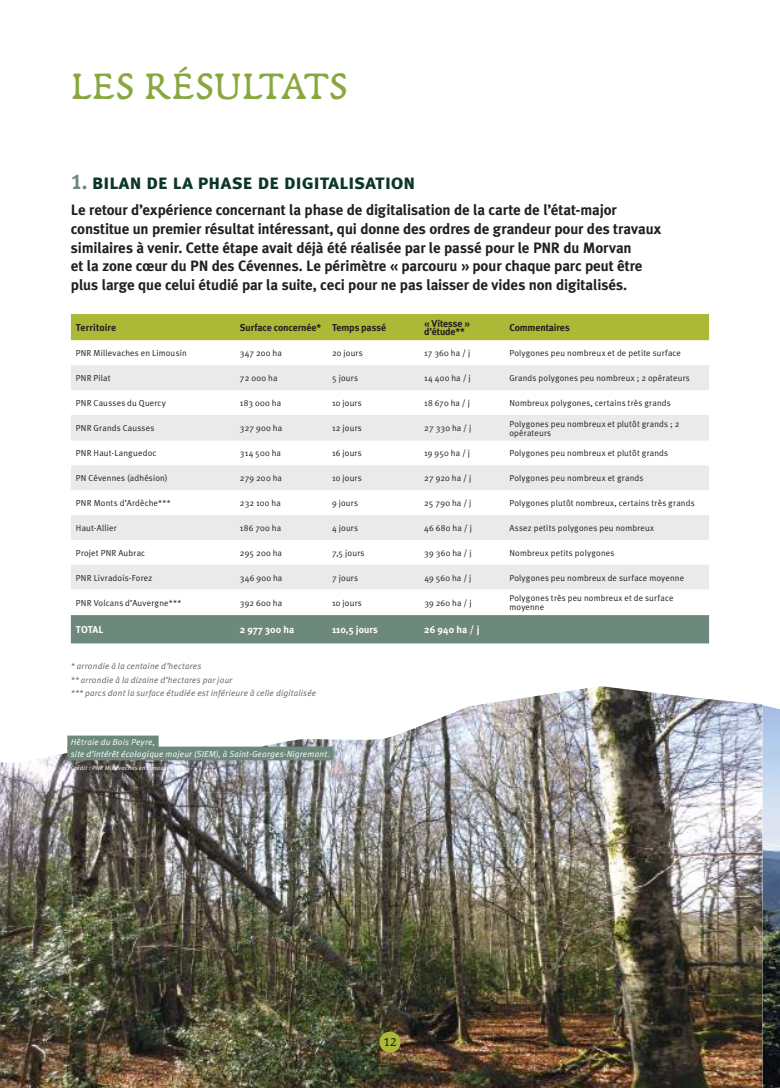
<style>
.page{position:relative;width:780px;height:1088px;background:#fff}
.page>*{position:absolute;margin:0;border:0;box-sizing:border-box;transform-origin:0 0}
.t1{font:40px "Francesco";color:#88a83e}
.t2{font:21.25px "Meta Plus Bold Caps";letter-spacing:-.02em;color:#0a3729}
.t3{font:700 15px/18.8px "Meta Plus";letter-spacing:-.01em;color:#241f1f}
.t4{font:12.5px "Francesco";color:#241f1f}
.t5{font:700 10px/8.8px "Meta Plus";letter-spacing:-.01em;color:#241f1f}
.t6{font:700 10px "Meta Plus";letter-spacing:.005em;color:#fff}
.t7{font:8.75px/8.8px "Meta Plus Normal";letter-spacing:.02em;color:#241f1f}
.t8{font:italic 8.75px/13.5px "Meta Plus Normal";letter-spacing:.025em;color:#656365}
.t9{font:italic 8.75px/11px "Meta Plus Normal";letter-spacing:.02em;color:#fff}
.t10{font:italic 6.25px "Meta Plus Normal";letter-spacing:.025em;color:#fff}
.s1{color:#6d897c}
</style>
<div class="page">
<img style="left:762px;top:705px;width:18px;height:383px">
<div style="left:71px;top:314px;width:638px;height:26px;background:#abb936"></div>
<svg style="left:71px;top:365px;width:638px;height:224px;fill:#ebeaea"></svg>
<div style="left:71px;top:615px;width:638px;height:28px;background:#6d897c"></div>
<img style="left:0;top:686px;width:762px;height:402px">
<div style="left:67px;top:735px;width:92px;height:14px;background:#6d897c"></div>
<div style="left:67px;top:746px;width:266px;height:14px;background:#6d897c"></div>
<div style="left:379px;top:1031px;width:21px;height:22px;background:#abb936;border-radius:50%"></div>
<h1 class="t1" style="left:71px;top:60px;width:279px">LES RÉSULTATS</h1>
<h2 class="t2" style="left:71px;top:170px;width:346px"><span class="s1">1.</span> bilan de la phase de digitalisation</h2>
<p class="t3" style="left:71px;top:201px;width:592px">Le retour d’expérience concernant la phase de digitalisation de la carte de l’état-major constitue un premier résultat intéressant, qui donne des ordres de grandeur pour des travaux similaires à venir. Cette étape avait déjà été réalisée par le passé pour le PNR du Morvan<br>et la zone cœur du PN des Cévennes. Le périmètre « parcouru » pour chaque parc peut être plus large que celui étudié par la suite, ceci pour ne pas laisser de vides non digitalisés.</p>
<p class="t5" style="left:76px;top:323px;width:42px">Territoire</p>
<p class="t5" style="left:240px;top:323px;width:148px">Surface concernée* Temps passé</p>
<p class="t5" style="left:424px;top:319px;width:47px">« Vitesse » d’étude**</p>
<p class="t5" style="left:509px;top:323px;width:62px">Commentaires</p>
<p class="t7" style="left:76px;top:349px;width:112px">PNR Millevaches en Limousin</p>
<p class="t7" style="left:240px;top:349px;width:44px">347 200 ha</p>
<p class="t7" style="left:332px;top:349px;width:32px">20 jours</p>
<p class="t7" style="left:424px;top:349px;width:48px">17 360 ha / j</p>
<p class="t7" style="left:509px;top:349px;width:173px">Polygones peu nombreux et de petite surface</p>
<p class="t7" style="left:76px;top:374px;width:36px">PNR Pilat</p>
<p class="t7" style="left:240px;top:374px;width:39px">72 000 ha</p>
<p class="t7" style="left:332px;top:374px;width:27px">5 jours</p>
<p class="t7" style="left:424px;top:374px;width:48px">14 400 ha / j</p>
<p class="t7" style="left:509px;top:374px;width:182px">Grands polygones peu nombreux ; 2 opérateurs</p>
<p class="t7" style="left:76px;top:398px;width:91px">PNR Causses du Quercy</p>
<p class="t7" style="left:240px;top:398px;width:43px">183 000 ha</p>
<p class="t7" style="left:332px;top:398px;width:31px">10 jours</p>
<p class="t7" style="left:424px;top:398px;width:47px">18 670 ha / j</p>
<p class="t7" style="left:509px;top:398px;width:163px">Nombreux polygones, certains très grands</p>
<p class="t7" style="left:76px;top:424px;width:80px">PNR Grands Causses</p>
<p class="t7" style="left:240px;top:424px;width:44px">327 900 ha</p>
<p class="t7" style="left:332px;top:424px;width:31px">12 jours</p>
<p class="t7" style="left:424px;top:424px;width:49px">27 330 ha / j</p>
<p class="t7" style="left:509px;top:419px;width:172px">Polygones peu nombreux et plutôt grands ; 2 opérateurs</p>
<p class="t7" style="left:76px;top:449px;width:82px">PNR Haut-Languedoc</p>
<p class="t7" style="left:240px;top:449px;width:43px">314 500 ha</p>
<p class="t7" style="left:332px;top:449px;width:31px">16 jours</p>
<p class="t7" style="left:424px;top:449px;width:47px">19 950 ha / j</p>
<p class="t7" style="left:509px;top:449px;width:160px">Polygones peu nombreux et plutôt grands</p>
<p class="t7" style="left:76px;top:474px;width:93px">PN Cévennes (adhésion)</p>
<p class="t7" style="left:240px;top:474px;width:44px">279 200 ha</p>
<p class="t7" style="left:332px;top:474px;width:31px">10 jours</p>
<p class="t7" style="left:424px;top:474px;width:49px">27 920 ha / j</p>
<p class="t7" style="left:509px;top:474px;width:136px">Polygones peu nombreux et grands</p>
<p class="t7" style="left:76px;top:498px;width:96px">PNR Monts d’Ardèche***</p>
<p class="t7" style="left:240px;top:498px;width:42px">232 100 ha</p>
<p class="t7" style="left:332px;top:498px;width:27px">9 jours</p>
<p class="t7" style="left:424px;top:498px;width:49px">25 790 ha / j</p>
<p class="t7" style="left:509px;top:498px;width:187px">Polygones plutôt nombreux, certains très grands</p>
<p class="t7" style="left:76px;top:523px;width:42px">Haut-Allier</p>
<p class="t7" style="left:240px;top:523px;width:43px">186 700 ha</p>
<p class="t7" style="left:332px;top:523px;width:27px">4 jours</p>
<p class="t7" style="left:424px;top:523px;width:49px">46 680 ha / j</p>
<p class="t7" style="left:509px;top:523px;width:146px">Assez petits polygones peu nombreux</p>
<p class="t7" style="left:76px;top:548px;width:71px">Projet PNR Aubrac</p>
<p class="t7" style="left:240px;top:548px;width:44px">295 200 ha</p>
<p class="t7" style="left:332px;top:548px;width:34px">7,5 jours</p>
<p class="t7" style="left:424px;top:548px;width:49px">39 360 ha / j</p>
<p class="t7" style="left:509px;top:548px;width:107px">Nombreux petits polygones</p>
<p class="t7" style="left:76px;top:573px;width:78px">PNR Livradois-Forez</p>
<p class="t7" style="left:240px;top:573px;width:44px">346 900 ha</p>
<p class="t7" style="left:332px;top:573px;width:27px">7 jours</p>
<p class="t7" style="left:424px;top:573px;width:49px">49 560 ha / j</p>
<p class="t7" style="left:509px;top:573px;width:176px">Polygones peu nombreux de surface moyenne</p>
<p class="t7" style="left:76px;top:598px;width:107px">PNR Volcans d’Auvergne***</p>
<p class="t7" style="left:240px;top:598px;width:44px">392 600 ha</p>
<p class="t7" style="left:332px;top:598px;width:31px">10 jours</p>
<p class="t7" style="left:424px;top:598px;width:49px">39 260 ha / j</p>
<p class="t7" style="left:509px;top:594px;width:166px">Polygones très peu nombreux et de surface moyenne</p>
<p class="t6" style="left:76px;top:624px;width:29px">TOTAL</p>
<p class="t6" style="left:240px;top:624px;width:56px">2 977 300 ha</p>
<p class="t6" style="left:332px;top:624px;width:47px">110,5 jours</p>
<p class="t6" style="left:424px;top:624px;width:57px">26 940 ha / j</p>
<p class="t8" style="left:71px;top:659px;width:247px">* arrondie à la centaine d’hectares<br>** arrondie à la dizaine d’hectares par jour<br>*** parcs dont la surface étudiée est inférieure à celle digitalisée</p>
<p class="t9" style="left:71px;top:737px;width:260px">Hêtraie du Bois Peyre,<br>site d’intérêt écologique majeur (SIEM), à Saint-Georges-Nigremont.</p>
<p class="t10" style="left:71px;top:764px;width:103px">Crédit : PNR Millevaches en Limousin</p>
<h3 class="t4" style="left:383px;top:1033px;width:14px">12</h3>
</div>
